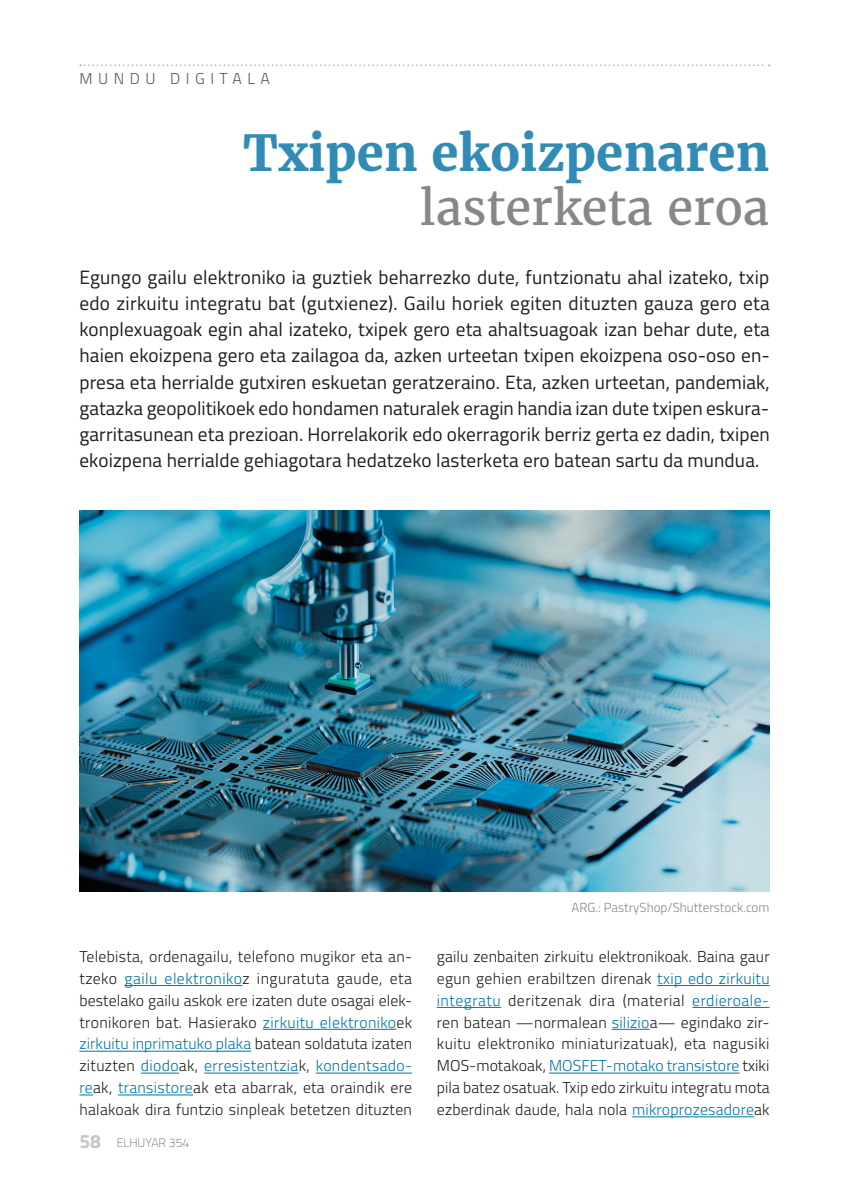
<style>
.page{position:relative;width:844px;height:1191px;background:#fff}
.page>*{position:absolute;margin:0;border:0;box-sizing:border-box;transform-origin:0 0}
.t1{font:700 49px "Merriweather";color:#308cb5}
.t2{font:47.25px "Merriweather";color:#878787}
.t3{font:19.25px/26.2px "Titillium";letter-spacing:.005em;color:#1d1d1b;text-align:justify}
.t4{font:300 15.75px/21.9px "Titillium";letter-spacing:.015em;color:#1d1d1b;text-align:justify}
.t5{font:300 15.75px "Titillium";letter-spacing:.35em;color:#575756}
.t6{font:300 13.12px "Titillium";color:#878787}
.t7{font:100 12.25px "Titillium";color:#575756}
.s1{color:#0074a6}
.s2{font-weight:700;font-size:19.25px;color:#c7c7c6}
</style>
<div class="page">
<svg style="left:80px;top:64px;width:689px;height:2px"></svg>
<hr style="left:124px;top:985px;width:118px;height:1px;background:#0074a6">
<hr style="left:262px;top:1029px;width:134px;height:1px;background:#0074a6">
<hr style="left:79px;top:1051px;width:172px;height:1px;background:#0074a6">
<hr style="left:141px;top:1072px;width:38px;height:1px;background:#0074a6">
<hr style="left:204px;top:1072px;width:94px;height:1px;background:#0074a6">
<hr style="left:316px;top:1072px;width:96px;height:1px;background:#0074a6">
<svg style="left:79px;top:1094px;width:14px;height:1px"></svg>
<hr style="left:118px;top:1094px;width:75px;height:1px;background:#0074a6">
<hr style="left:657px;top:985px;width:112px;height:1px;background:#0074a6">
<hr style="left:437px;top:1007px;width:64px;height:1px;background:#0074a6">
<hr style="left:692px;top:1007px;width:77px;height:1px;background:#0074a6">
<hr style="left:611px;top:1029px;width:38px;height:1px;background:#0074a6">
<hr style="left:549px;top:1072px;width:190px;height:1px;background:#0074a6">
<hr style="left:632px;top:1116px;width:121px;height:1px;background:#0074a6">
<img style="left:79px;top:511px;width:690px;height:380px">
<p class="t5" style="left:79px;top:67px;width:192px">MUNDU DIGITALA</p>
<h1 class="t1" style="left:243px;top:123px;width:527px">Txipen ekoizpenaren</h1>
<h2 class="t2" style="left:420px;top:178px;width:351px">lasterketa eroa</h2>
<p class="t3" style="left:79px;top:263px;width:691px">Egungo gailu elektroniko ia guztiek beharrezko dute, funtzionatu ahal izateko, txip edo zirkuitu integratu bat (gutxienez). Gailu horiek egiten dituzten gauza gero eta konplexuagoak egin ahal izateko, txipek gero eta ahaltsuagoak izan behar dute, eta haien ekoizpena gero eta zailagoa da, azken urteetan txipen ekoizpena oso-oso en&shy;presa eta herrialde gutxiren eskuetan geratzeraino. Eta, azken urteetan, pandemiak, gatazka geopolitikoek edo hondamen naturalek eragin handia izan dute txipen eskura&shy;garritasunean eta prezioan. Horrelakorik edo okerragorik berriz gerta ez dadin, txipen ekoizpena herrialde gehiagotara hedatzeko lasterketa ero batean sartu da mundua.</p>
<p class="t4" style="left:79px;top:944px;width:334px">Telebista, ordenagailu, telefono mugikor eta an&shy;tzeko <span class="s1">gailu elektroniko</span>z inguratuta gaude, eta bestelako gailu askok ere izaten dute osagai elek&shy;tronikoren bat. Hasierako <span class="s1">zirkuitu elektroniko</span>ek <span class="s1">zirkuitu inprimatuko plaka</span> batean soldatuta izaten zituzten <span class="s1">diodo</span>ak, <span class="s1">erresistentzia</span>k, <span class="s1">kondentsado&shy;re</span>ak, <span class="s1">transistore</span>ak eta abarrak, eta oraindik ere halakoak dira funtzio sinpleak betetzen dituzten</p>
<p class="t7" style="left:79px;top:1133px;width:111px"><span class="s2">58</span> ELHUYAR 354</p>
<p class="t6" style="left:571px;top:898px;width:199px">ARG.: PastryShop/Shutterstock.com</p>
<p class="t4" style="left:437px;top:944px;width:334px">gailu zenbaiten zirkuitu elektronikoak. Baina gaur egun gehien erabiltzen direnak <span class="s1">txip edo zirkuitu integratu</span> deritzenak dira (material <span class="s1">erdieroale&shy;</span>ren batean —normalean <span class="s1">silizio</span>a— egindako zir&shy;kuitu elektroniko miniaturizatuak), eta nagusiki MOS-motakoak, <span class="s1">MOSFET-motako transistore</span> txiki pila batez osatuak. Txip edo zirkuitu integratu mota ezberdinak daude, hala nola <span class="s1">mikroprozesadore</span>ak</p>
</div>
